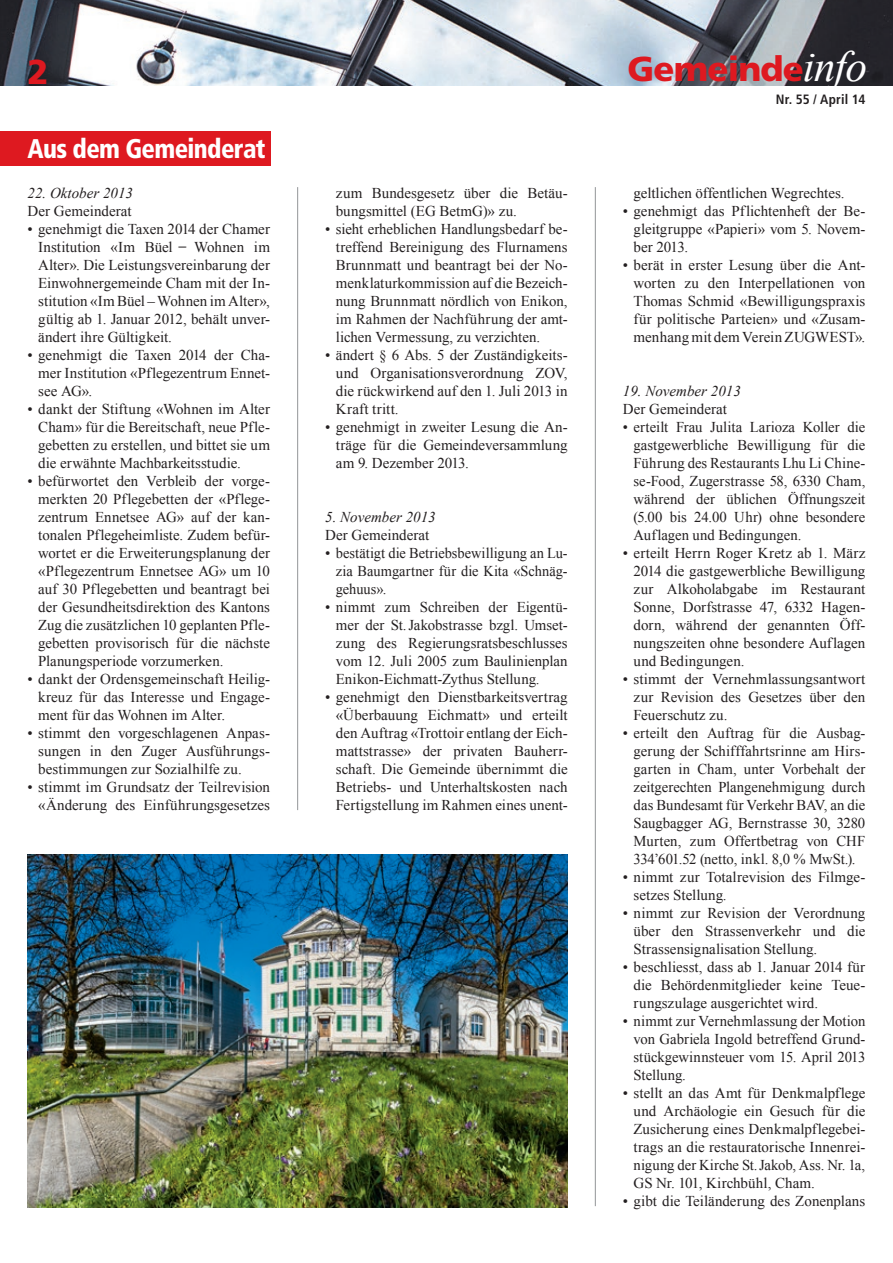
<style>
.page{position:relative;width:893px;height:1263px;background:#fff}
.page>*{position:absolute;margin:0;border:0;box-sizing:border-box;transform-origin:0 0}
.t1{font:900 34.5px "Frutiger";letter-spacing:-.025em;color:#de1920}
.t2{font:900 condensed 27px "Frutiger";letter-spacing:-.025em;color:#fff;scale:.93 1}
.t3{font:15px/18px "Times New Roman";color:#231f20;text-align:justify}
.t4{font:italic 15px "Times New Roman";color:#231f20}
.t5{font:700 condensed 13.5px "Frutiger";letter-spacing:.01em;color:#231f20}
.s1{font-family:"Times New Roman";font-weight:400;font-style:italic;font-size:43.5px;color:#fff}
</style>
<div class="page">
<img style="left:0;top:0;width:893px;height:85px">
<hr style="left:297px;top:187px;width:1px;height:623px;background:#939598">
<hr style="left:595px;top:187px;width:1px;height:1019px;background:#939598">
<div style="left:0;top:132px;width:270px;height:34px;background:#de1920"></div>
<img style="left:28px;top:855px;width:540px;height:353px">
<h1 class="t1" style="left:28px;top:52px;width:23px">2</h1>
<h1 class="t1" style="left:628px;top:48px;width:241px">Gemeinde<span class="s1">info</span></h1>
<p class="t5" style="left:776px;top:91px;width:91px">Nr. 55 / April 14</p>
<h2 class="t2" style="left:28px;top:133px;width:257px">Aus dem Gemeinderat</h2>
<p class="t4" style="left:28px;top:183px;width:107px">22. Oktober 2013</p>
<p class="t3" style="left:28px;top:202px;width:106px">Der Gemeinderat</p>
<p class="t3" style="left:38px;top:220px;width:233px;text-indent:-11px">• genehmigt die Taxen 2014 der Chamer Institution «Im Büel ̶ Wohnen im Alter». Die Leistungsvereinbarung der Einwohnergemeinde Cham mit der In&shy;stitution «Im Büel – Wohnen im Alter», gültig ab 1. Januar 2012, behält unver&shy;ändert ihre Gültigkeit.</p>
<p class="t3" style="left:38px;top:346px;width:233px;text-indent:-11px">• genehmigt die Taxen 2014 der Cha&shy;mer Institution «Pflegezentrum Ennet&shy;see AG».</p>
<p class="t3" style="left:38px;top:400px;width:233px;text-indent:-11px">• dankt der Stiftung «Wohnen im Alter Cham» für die Bereitschaft, neue Pfle&shy;gebetten zu erstellen, und bittet sie um die erwähnte Machbarkeitsstudie.</p>
<p class="t3" style="left:38px;top:472px;width:233px;text-indent:-11px">• befürwortet den Verbleib der vorge&shy;merkten 20 Pflegebetten der «Pflege&shy;zentrum Ennetsee AG» auf der kan&shy;tonalen Pflegeheimliste. Zudem befür&shy;wortet er die Erweiterungsplanung der «Pflegezentrum Ennetsee AG» um 10 auf 30 Pflegebetten und beantragt bei der Gesundheitsdirektion des Kantons Zug die zusätzlichen 10 geplanten Pfle&shy;gebetten provisorisch für die nächste Planungsperiode vorzumerken.</p>
<p class="t3" style="left:38px;top:670px;width:233px;text-indent:-11px">• dankt der Ordensgemeinschaft Heilig&shy;kreuz für das Interesse und Engage&shy;ment für das Wohnen im Alter.</p>
<p class="t3" style="left:38px;top:724px;width:233px;text-indent:-11px">• stimmt den vorgeschlagenen Anpas&shy;sungen in den Zuger Ausführungs&shy;bestimmungen zur Sozialhilfe zu.</p>
<p class="t3" style="left:28px;top:778px;width:244px;text-align:right">• stimmt im Grundsatz der Teilrevision «Änderung des Einführungsgesetzes</p>
<p class="t3" style="left:336px;top:184px;width:233px">zum Bundesgesetz über die Betäu&shy;bungsmittel (EG BetmG)» zu.</p>
<p class="t3" style="left:336px;top:220px;width:233px;text-indent:-11px">• sieht erheblichen Handlungsbedarf be&shy;treffend Bereinigung des Flurnamens Brunnmatt und beantragt bei der No&shy;menklaturkommission auf die Bezeich&shy;nung Brunnmatt nördlich von Enikon, im Rahmen der Nachführung der amt&shy;lichen Vermessung, zu verzichten.</p>
<p class="t3" style="left:336px;top:346px;width:233px;text-indent:-11px">• ändert § 6 Abs. 5 der Zuständigkeits&shy;und Organisationsverordnung ZOV, die rückwirkend auf den 1. Juli 2013 in Kraft tritt.</p>
<p class="t3" style="left:336px;top:418px;width:233px;text-indent:-11px">• genehmigt in zweiter Lesung die An&shy;träge für die Gemeindeversammlung am 9. Dezember 2013.</p>
<p class="t4" style="left:325px;top:507px;width:112px">5. November 2013</p>
<p class="t3" style="left:325px;top:526px;width:106px">Der Gemeinderat</p>
<p class="t3" style="left:336px;top:544px;width:233px;text-indent:-11px">• bestätigt die Betriebsbewilligung an Lu&shy;zia Baumgartner für die Kita «Schnäg&shy;gehuus».</p>
<p class="t3" style="left:336px;top:598px;width:233px;text-indent:-11px">• nimmt zum Schreiben der Eigentü&shy;mer der St.Jakobstrasse bzgl. Umset&shy;zung des Regierungsratsbeschlusses vom 12. Juli 2005 zum Baulinienplan Enikon-Eichmatt-Zythus Stellung.</p>
<p class="t3" style="left:336px;top:688px;width:233px;text-indent:-11px">• genehmigt den Dienstbarkeitsvertrag «Überbauung Eichmatt» und erteilt den Auftrag «Trottoir entlang der Eich&shy;mattstrasse» der privaten Bauherr&shy;schaft. Die Gemeinde übernimmt die Betriebs- und Unterhaltskosten nach Fertigstellung im Rahmen eines unent-</p>
<p class="t3" style="left:634px;top:184px;width:213px">geltlichen öffentlichen Wegrechtes.</p>
<p class="t3" style="left:634px;top:202px;width:233px;text-indent:-11px">• genehmigt das Pflichtenheft der Be&shy;gleitgruppe «Papieri» vom 5. Novem&shy;ber 2013.</p>
<p class="t3" style="left:634px;top:256px;width:233px;text-indent:-11px">• berät in erster Lesung über die Ant&shy;worten zu den Interpellationen von Thomas Schmid «Bewilligungspraxis für politische Parteien» und «Zusam&shy;menhang mit dem Verein ZUGWEST».</p>
<p class="t4" style="left:623px;top:381px;width:119px">19. November 2013</p>
<p class="t3" style="left:623px;top:400px;width:106px">Der Gemeinderat</p>
<p class="t3" style="left:634px;top:418px;width:233px;text-indent:-11px">• erteilt Frau Julita Larioza Koller die gastgewerbliche Bewilligung für die Führung des Restaurants Lhu Li Chine&shy;se-Food, Zugerstrasse 58, 6330 Cham, während der üblichen Öffnungszeit (5.00 bis 24.00 Uhr) ohne besondere Auflagen und Bedingungen.</p>
<p class="t3" style="left:634px;top:544px;width:233px;text-indent:-11px">• erteilt Herrn Roger Kretz ab 1. März 2014 die gastgewerbliche Bewilligung zur Alkoholabgabe im Restaurant Sonne, Dorfstrasse 47, 6332 Hagen&shy;dorn, während der genannten Öff&shy;nungszeiten ohne besondere Auflagen und Bedingungen.</p>
<p class="t3" style="left:634px;top:670px;width:233px;text-indent:-11px">• stimmt der Vernehmlassungsantwort zur Revision des Gesetzes über den Feuerschutz zu.</p>
<p class="t3" style="left:634px;top:724px;width:233px;text-indent:-11px">• erteilt den Auftrag für die Ausbag&shy;gerung der Schifffahrtsrinne am Hirs&shy;garten in Cham, unter Vorbehalt der zeitgerechten Plangenehmigung durch das Bundesamt für Verkehr BAV, an die Saugbagger AG, Bernstrasse 30, 3280<br>Murten, zum Offertbetrag von CHF 334’601.52 (netto, inkl. 8,0 % MwSt.).</p>
<p class="t3" style="left:634px;top:868px;width:233px;text-indent:-11px">• nimmt zur Totalrevision des Filmge&shy;setzes Stellung.</p>
<p class="t3" style="left:634px;top:904px;width:233px;text-indent:-11px">• nimmt zur Revision der Verordnung über den Strassenverkehr und die Strassensignalisation Stellung.</p>
<p class="t3" style="left:634px;top:958px;width:233px;text-indent:-11px">• beschliesst, dass ab 1. Januar 2014 für die Behördenmitglieder keine Teue&shy;rungszulage ausgerichtet wird.</p>
<p class="t3" style="left:634px;top:1012px;width:233px;text-indent:-11px">• nimmt zur Vernehmlassung der Motion von Gabriela Ingold betreffend Grund&shy;stückgewinnsteuer vom 15. April 2013<br>Stellung.</p>
<p class="t3" style="left:634px;top:1084px;width:233px;text-indent:-11px">• stellt an das Amt für Denkmalpflege und Archäologie ein Gesuch für die Zusicherung eines Denkmalpflegebei&shy;trags an die restauratorische Innenrei&shy;nigung der Kirche St.Jakob, Ass. Nr. 1a, GS Nr. 101, Kirchbühl, Cham.</p>
<p class="t3" style="left:623px;top:1192px;width:244px">• gibt die Teiländerung des Zonenplans</p>
</div>
